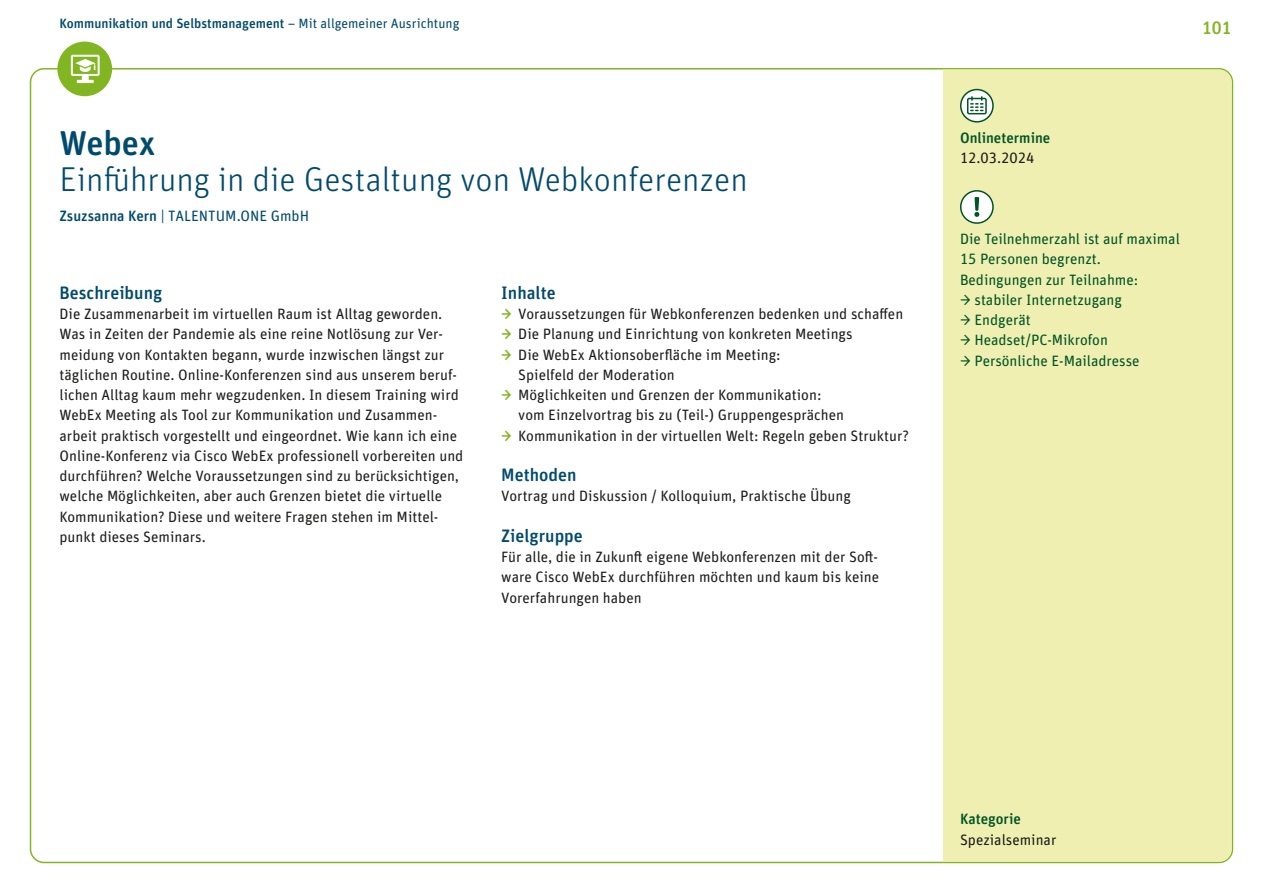
<style>
.page{position:relative;width:1263px;height:893px;background:#fff}
.page>*{position:absolute;margin:0;border:0;box-sizing:border-box;transform-origin:0 0}
.Seminartitel{font:300 34.5px/36px "Unit Rounded Pro";color:#004a6e}
.Absatzheadline{font:500 18px "Unit Rounded Pro";color:#004a6e}
.t1{font:500 18px "Unit Rounded Pro";color:#81b622}
.Fließtext_10_13_5{font:15px/20.2px "Unit Rounded Pro";color:#1d1d1b}
.Infokasten_Hinweis_grün_10_13_5{font:15px/20.2px "Unit Rounded Pro";color:#005426}
.Seminarleitung{font:15px "Unit Rounded Pro";color:#004a6e}
.Infokasten_Fließtext_10_13_5{font:15px "Unit Rounded Pro";color:#1d1d1b}
.Infokasten_Headline_grün{font:500 15px "Unit Rounded Pro";color:#005426}
.Infokasten_Headline_blau{font:500 15px "Unit Rounded Pro";color:#005426}
.t2{font:500 13.5px "Unit Rounded Pro";color:#004a6e}
.s1{font-weight:400}
.s2{font-weight:500}
.s3{font-weight:500;color:#81b622}
</style>
<div class="page">
<div style="left:943px;top:70px;width:289px;height:792px;background:#eeefb1"></div>
<svg style="left:961px;top:90px;width:32px;height:32px"></svg>
<div style="left:960px;top:89px;width:34px;height:34px;border:2px solid #005426;border-radius:50%"></div>
<div style="left:967px;top:98px;width:20px;height:16px;border:2px solid #005426"></div>
<svg style="left:971px;top:97px;width:12px;height:14px"></svg>
<div style="left:961px;top:191px;width:32px;height:32px;background:#fff;border-radius:50%"></div>
<div style="left:960px;top:190px;width:34px;height:34px;border:2px solid #005426;border-radius:50%"></div>
<svg style="left:974px;top:197px;width:5px;height:20px"></svg>
<div style="left:58px;top:42px;width:53px;height:53px;background:#81b622;border-radius:50%"></div>
<div style="left:57px;top:42px;width:55px;height:54px;border:2px solid #81b622;border-radius:50%"></div>
<svg style="left:71px;top:55px;width:29px;height:28px"></svg>
<p class="t2" style="left:60px;top:14px;width:401px">Kommunikation und Selbstmanagement <span class="s1">– Mit allgemeiner Ausrichtung</span></p>
<p class="Seminartitel" style="left:60px;top:124px;width:690px"><span class="s2">Webex<br></span>Einführung in die Gestaltung von Webkonferenzen</p>
<p class="Seminarleitung" style="left:60px;top:205px;width:251px"><span class="s2">Zsuzsanna Kern</span> | TALENTUM.ONE GmbH</p>
<p class="Absatzheadline" style="left:60px;top:280px;width:104px">Beschreibung</p>
<p class="Fließtext_10_13_5" style="left:60px;top:303px;width:405px">Die Zusammenarbeit im virtuellen Raum ist Alltag geworden.<br>Was in Zeiten der Pandemie als eine reine Notlösung zur Ver&shy;meidung von Kontakten begann, wurde inzwischen längst zur täglichen Routine. Online-Konferenzen sind aus unserem beruf&shy;lichen Alltag kaum mehr wegzudenken. In diesem Training wird WebEx Meeting als Tool zur Kommunikation und Zusammen&shy;arbeit praktisch vorgestellt und eingeordnet. Wie kann ich eine Online-Konferenz via Cisco WebEx professionell vorbereiten und durchführen? Welche Voraussetzungen sind zu berücksichtigen, welche Möglichkeiten, aber auch Grenzen bietet die virtuelle Kommunikation? Diese und weitere Fragen stehen im Mittel&shy;punkt dieses Seminars.</p>
<p class="Absatzheadline" style="left:501px;top:280px;width:56px">Inhalte</p>
<p class="Fließtext_10_13_5" style="left:501px;top:303px;width:403px"><span class="s3">→</span> Voraussetzungen für Webkonferenzen bedenken und schaffen</p>
<p class="Fließtext_10_13_5" style="left:501px;top:323px;width:353px"><span class="s3">→</span> Die Planung und Einrichtung von konkreten Meetings</p>
<p class="Fließtext_10_13_5" style="left:518px;top:343px;width:264px;text-indent:-17px"><span class="s3">→</span> Die WebEx Aktionsoberfläche im Meeting:<br>Spielfeld der Moderation</p>
<p class="Fließtext_10_13_5" style="left:518px;top:384px;width:327px;text-indent:-17px"><span class="s3">→</span> Möglichkeiten und Grenzen der Kommunikation: vom Einzelvortrag bis zu (Teil-) Gruppengesprächen</p>
<p class="Fließtext_10_13_5" style="left:501px;top:424px;width:409px"><span class="s3">→</span> Kommunikation in der virtuellen Welt: Regeln geben Struktur?</p>
<p class="Absatzheadline" style="left:501px;top:462px;width:77px">Methoden</p>
<p class="Fließtext_10_13_5" style="left:501px;top:485px;width:351px">Vortrag und Diskussion / Kolloquium, Praktische Übung</p>
<p class="Absatzheadline" style="left:501px;top:523px;width:83px">Zielgruppe</p>
<p class="Fließtext_10_13_5" style="left:501px;top:546px;width:379px;text-align:justify">Für alle, die in Zukunft eigene Webkonferenzen mit der Soft&shy;ware Cisco WebEx durchführen möchten und kaum bis keine Vorerfahrungen haben</p>
<p class="t1" style="left:1202px;top:15px;width:31px">101</p>
<p class="Infokasten_Headline_grün" style="left:960px;top:127px;width:92px">Onlinetermine</p>
<p class="Infokasten_Fließtext_10_13_5" style="left:960px;top:148px;width:76px">12.03.2024</p>
<p class="Infokasten_Hinweis_grün_10_13_5" style="left:960px;top:228px;width:221px">Die Teilnehmerzahl ist auf maximal<br>15 Personen begrenzt.</p>
<p class="Infokasten_Hinweis_grün_10_13_5" style="left:960px;top:269px;width:180px">Bedingungen zur Teilnahme:</p>
<p class="Infokasten_Hinweis_grün_10_13_5" style="left:960px;top:289px;width:164px">→ stabiler Internetzugang</p>
<p class="Infokasten_Hinweis_grün_10_13_5" style="left:960px;top:309px;width:72px">→ Endgerät</p>
<p class="Infokasten_Hinweis_grün_10_13_5" style="left:960px;top:329px;width:149px">→ Headset/PC-Mikrofon</p>
<p class="Infokasten_Hinweis_grün_10_13_5" style="left:960px;top:350px;width:181px">→ Persönliche E-Mailadresse</p>
<p class="Infokasten_Headline_blau" style="left:960px;top:809px;width:63px">Kategorie</p>
<p class="Infokasten_Fließtext_10_13_5" style="left:960px;top:829px;width:98px">Spezialseminar</p>
</div>
